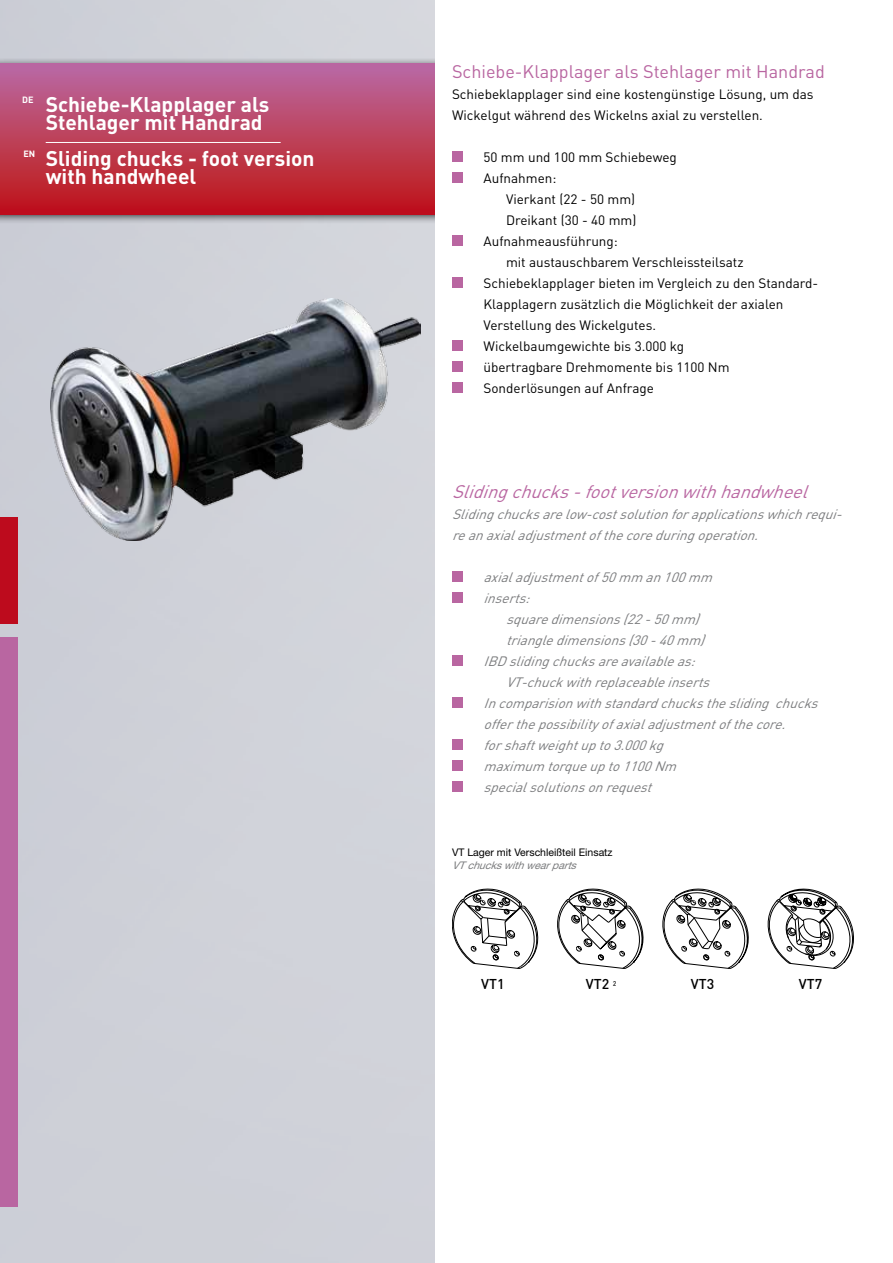
<style>
.page{position:relative;width:893px;height:1263px;background:#fff}
.page>*{position:absolute;margin:0;border:0;box-sizing:border-box;transform-origin:0 0}
.t1{font:700 21px/18px "DIN Pro";color:#fff}
.t2{font:18px "DIN Pro";color:#b966a1}
.t3{font:italic 18px "DIN Pro";color:#b966a1}
.t4{font:500 14.1px "DIN Pro";color:#000}
.t5{font:13.5px/21px "DIN Pro";color:#000}
.t6{font:italic 13.5px/21px "DIN Pro";color:#7b7c7e}
.t7{font:10.5px "Helvetica Neue";color:#000}
.t8{font:italic 10.5px "Helvetica Neue";color:#7b7c7e}
.t9{font:700 9px "DIN Pro";color:#fff}
.s1{font-weight:400;font-size:10.95px}
</style>
<div class="page">
<div style="left:0;top:0;width:435px;height:1263px;background:#cfd1d9"></div>
<div style="left:0;top:517px;width:17px;height:106px;background:#bd0b1d"></div>
<div style="left:0;top:637px;width:17px;height:570px;background:#b966a1"></div>
<div style="left:0;top:58px;width:468px;height:167px;background:#000;opacity:.75"></div>
<div style="left:0;top:64px;width:457px;height:150px;background:linear-gradient(to bottom,#ba6ca3,#bf1416)"></div>
<hr style="left:46px;top:142px;width:235px;height:1px;background:#fff">
<img style="left:50px;top:298px;width:370px;height:242px">
<div style="left:436px;top:0;width:457px;height:1263px;background:#fff"></div>
<div style="left:452px;top:151px;width:11px;height:11px;background:#b966a1"></div>
<div style="left:452px;top:172px;width:11px;height:11px;background:#b966a1"></div>
<div style="left:452px;top:235px;width:11px;height:11px;background:#b966a1"></div>
<div style="left:452px;top:277px;width:11px;height:11px;background:#b966a1"></div>
<div style="left:452px;top:340px;width:11px;height:11px;background:#b966a1"></div>
<div style="left:452px;top:361px;width:11px;height:11px;background:#b966a1"></div>
<div style="left:452px;top:382px;width:11px;height:11px;background:#b966a1"></div>
<div style="left:452px;top:571px;width:11px;height:11px;background:#b966a1"></div>
<div style="left:452px;top:592px;width:11px;height:11px;background:#b966a1"></div>
<div style="left:452px;top:655px;width:11px;height:11px;background:#b966a1"></div>
<div style="left:452px;top:697px;width:11px;height:11px;background:#b966a1"></div>
<div style="left:452px;top:739px;width:11px;height:11px;background:#b966a1"></div>
<div style="left:452px;top:760px;width:11px;height:11px;background:#b966a1"></div>
<div style="left:452px;top:781px;width:11px;height:11px;background:#b966a1"></div>
<svg style="left:452px;top:889px;width:86px;height:80px"></svg>
<svg style="left:557px;top:889px;width:86px;height:80px"></svg>
<svg style="left:663px;top:889px;width:86px;height:80px"></svg>
<svg style="left:768px;top:889px;width:86px;height:79px"></svg>
<p class="t9" style="left:22px;top:93px;width:13px">DE</p>
<p class="t9" style="left:23px;top:147px;width:13px">EN</p>
<h1 class="t1" style="left:46px;top:94px;width:225px">Schiebe-Klapplager als<br>Stehlager mit Handrad</h1>
<h1 class="t1" style="left:46px;top:148px;width:270px">Sliding chucks - foot version with handwheel</h1>
<h2 class="t2" style="left:452px;top:59px;width:374px">Schiebe-Klapplager als Stehlager mit Handrad</h2>
<p class="t5" style="left:452px;top:83px;width:363px">Schiebeklapplager sind eine kostengünstige Lösung, um das<br>Wickelgut während des Wickelns axial zu verstellen.</p>
<p class="t5" style="left:483px;top:146px;width:195px">50 mm und 100 mm Schiebeweg</p>
<p class="t5" style="left:483px;top:167px;width:74px">Aufnahmen:</p>
<p class="t5" style="left:506px;top:188px;width:131px">Vierkant (22 - 50 mm)</p>
<p class="t5" style="left:506px;top:209px;width:132px">Dreikant (30 - 40 mm)</p>
<p class="t5" style="left:483px;top:230px;width:136px">Aufnahmeausführung:</p>
<p class="t5" style="left:506px;top:251px;width:239px">mit austauschbarem Verschleissteilsatz</p>
<p class="t5" style="left:483px;top:272px;width:336px">Schiebeklapplager bieten im Vergleich zu den Standard-</p>
<p class="t5" style="left:483px;top:293px;width:301px">Klapplagern zusätzlich die Möglichkeit der axialen</p>
<p class="t5" style="left:483px;top:314px;width:174px">Verstellung des Wickelgutes.</p>
<p class="t5" style="left:483px;top:335px;width:202px">Wickelbaumgewichte bis 3.000 kg</p>
<p class="t5" style="left:483px;top:356px;width:248px">übertragbare Drehmomente bis 1100 Nm</p>
<p class="t5" style="left:483px;top:377px;width:172px">Sonderlösungen auf Anfrage</p>
<h2 class="t3" style="left:452px;top:479px;width:365px">Slidingchucks-footversionwithhandwheel</h2>
<p class="t6" style="left:452px;top:503px;width:397px">Slidingchucksarelow-costsolutionforapplicationswhichrequi&shy;reanaxialadjustmentofthecoreduringoperation.</p>
<p class="t6" style="left:483px;top:566px;width:236px">axialadjustmentof50mm an100mm inserts:</p>
<p class="t6" style="left:506px;top:608px;width:200px">squaredimensions(22-50mm)</p>
<p class="t6" style="left:506px;top:629px;width:206px">triangledimensions(30-40mm)</p>
<p class="t6" style="left:483px;top:650px;width:219px">IBDslidingchucksareavailableas:</p>
<p class="t6" style="left:506px;top:671px;width:211px">VT-chuckwithreplaceableinserts</p>
<p class="t6" style="left:483px;top:692px;width:342px">Incomparisionwithstandardchuckstheslidingchucks</p>
<p class="t6" style="left:483px;top:713px;width:309px">offerthepossibilityofaxialadjustmentofthecore.</p>
<p class="t6" style="left:483px;top:734px;width:187px">forshaftweightupto3.000kg</p>
<p class="t6" style="left:483px;top:755px;width:200px">maximum torqueupto1100Nm</p>
<p class="t6" style="left:483px;top:776px;width:175px">specialsolutionsonrequest</p>
<p class="t7" style="left:452px;top:846px;width:162px">VT Lager mit Verschleißteil Einsatz</p>
<p class="t8" style="left:452px;top:859px;width:130px">VTchuckswithwearparts</p>
<p class="t4" style="left:481px;top:974px;width:25px">VT1</p>
<p class="t4" style="left:586px;top:974px;width:32px">VT2 <span class="s1">²</span></p>
<p class="t4" style="left:691px;top:974px;width:25px">VT3</p>
<p class="t4" style="left:799px;top:974px;width:25px">VT7</p>
</div>
